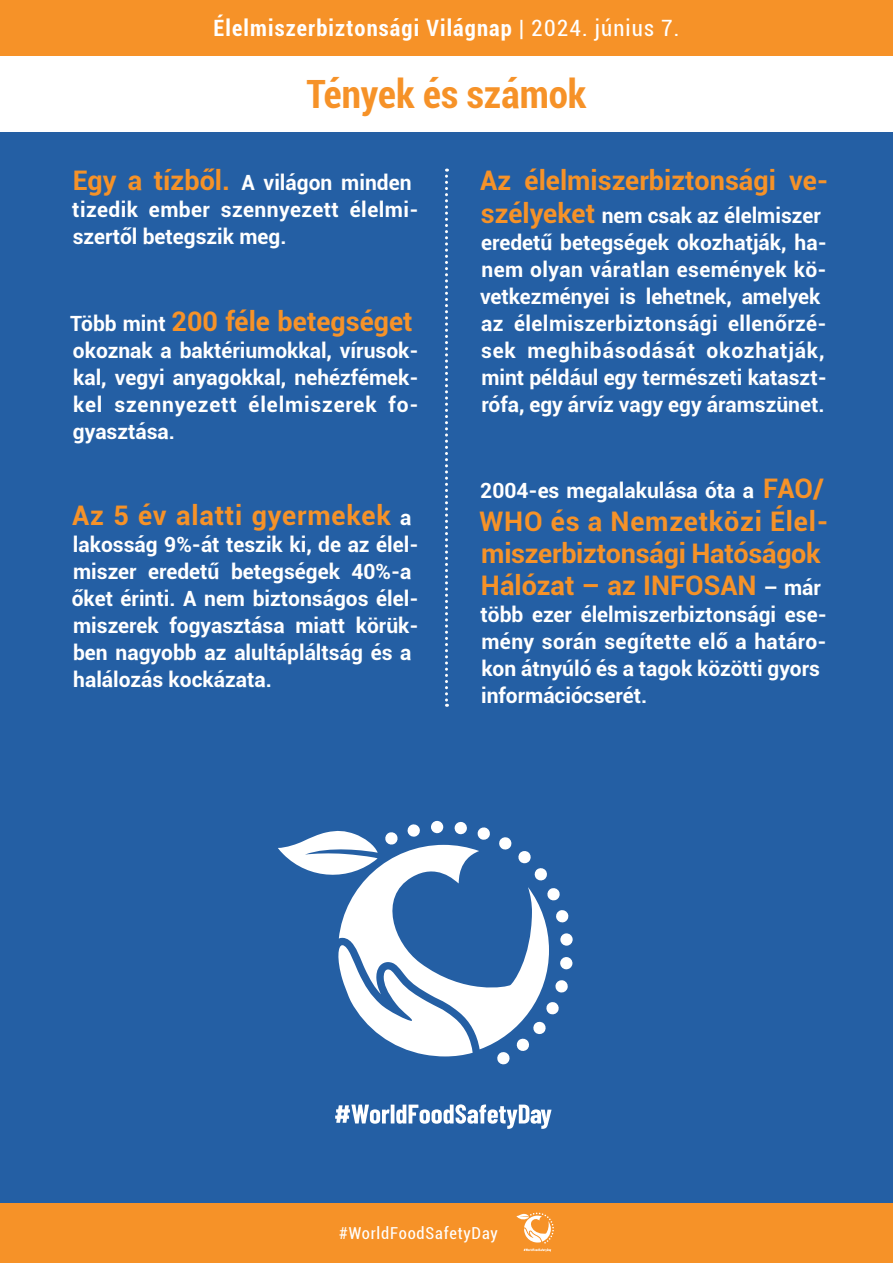
<style>
.page{position:relative;width:893px;height:1263px;background:#fff}
.page>*{position:absolute;margin:0;border:0;box-sizing:border-box;transform-origin:0 0}
.t1{font:700 condensed 39px "Roboto";color:#f69228}
.t2{font:700 27px/32.4px "Roboto";color:#f69228}
.t3{font:700 27px "Roboto";letter-spacing:.03em;color:#f69228}
.t4{font:700 condensed 22.5px "Roboto";letter-spacing:.05em;color:#fff}
.t5{font:700 21px/27px "Roboto";color:#fff}
.t6{font:700 21px/27px "Roboto";letter-spacing:.02em;color:#fff}
.t7{font:condensed 16.5px "Roboto";letter-spacing:.05em;color:#fff}
.s1{font-weight:400}
.s2{font-size:27px;color:#f69228}
.s3{font-size:21px;color:#fff}
</style>
<div class="page">
<div style="left:0;top:132px;width:893px;height:1071px;background:#245fa4"></div>
<svg style="left:445px;top:169px;width:3px;height:538px"></svg>
<svg style="left:560px;top:957px;width:13px;height:13px"></svg>
<svg style="left:560px;top:933px;width:13px;height:13px"></svg>
<div style="left:0;top:0;width:893px;height:55px;background:#f69228"></div>
<svg style="left:278px;top:821px;width:291px;height:244px"></svg>
<svg style="left:335px;top:1104px;width:216px;height:25px"></svg>
<div style="left:0;top:1203px;width:893px;height:60px;background:#f69228"></div>
<svg style="left:516px;top:1212px;width:38px;height:40px"></svg>
<p class="t4" style="left:214px;top:12px;width:467px">Élelmiszerbiztonsági Világnap <span class="s1">| 2024. június 7.</span></p>
<h1 class="t1" style="left:306px;top:67px;width:282px">Tények és számok</h1>
<p class="t6" style="left:72px;top:169px;width:348px"><span class="s2">Egy a tízből.</span> A világon minden tizedik ember szennyezett élelmi-</p>
<p class="t5" style="left:73px;top:223px;width:215px">szertől betegszik meg.</p>
<p class="t2" style="left:70px;top:304px;width:344px"><span class="s3">Több mint</span> 200 féle betegséget</p>
<p class="t5" style="left:73px;top:336px;width:347px;text-align:justify">okoznak a baktériumokkal, vírusok&shy;kal, vegyi anyagokkal, nehézfémek&shy;kel szennyezett élelmiszerek fo-</p>
<p class="t5" style="left:73px;top:417px;width:104px">gyasztása.</p>
<p class="t3" style="left:72px;top:496px;width:341px">Az 5 év alatti gyermekek <span class="s3">a</span></p>
<p class="t5" style="left:73px;top:530px;width:347px">lakosság 9%-át teszik ki, de az élel-</p>
<p class="t5" style="left:72px;top:557px;width:348px">miszer eredetű betegségek 40%-a őket érinti. A nem biztonságos élel&shy;miszerek fogyasztása miatt körük&shy;ben nagyobb az alultápláltság és a</p>
<p class="t5" style="left:73px;top:665px;width:200px">halálozás kockázata.</p>
<p class="t2" style="left:480px;top:163px;width:350px">Az élelmiszerbiztonsági ve-</p>
<p class="t5" style="left:480px;top:201px;width:348px"><span class="s2">szélyeket</span> nem csak az élelmiszer eredetű betegségek okozhatják, ha&shy;nem olyan váratlan események kö&shy;vetkezményei is lehetnek, amelyek az élelmiszerbiztonsági ellenőrzé&shy;sek meghibásodását okozhatják, mint például egy természeti kataszt-</p>
<p class="t5" style="left:481px;top:390px;width:345px">rófa, egy árvíz vagy egy áramszünet.</p>
<h2 class="t5" style="left:480px;top:476px;width:345px">2004-es megalakulása óta a <span class="s2">FAO/</span></h2>
<h2 class="t2" style="left:480px;top:504px;width:350px">WHO és a Nemzetközi Élel&shy;miszerbiztonsági Hatóságok<br>Hálózat – az INFOSAN <span class="s3">– már</span></h2>
<p class="t5" style="left:481px;top:601px;width:348px">több ezer élelmiszerbiztonsági ese&shy;mény során segítette elő a határo&shy;kon átnyúló és a tagok közötti gyors információcserét.</p>
<p class="t7" style="left:339px;top:1222px;width:160px">#WorldFoodSafetyDay</p>
</div>
